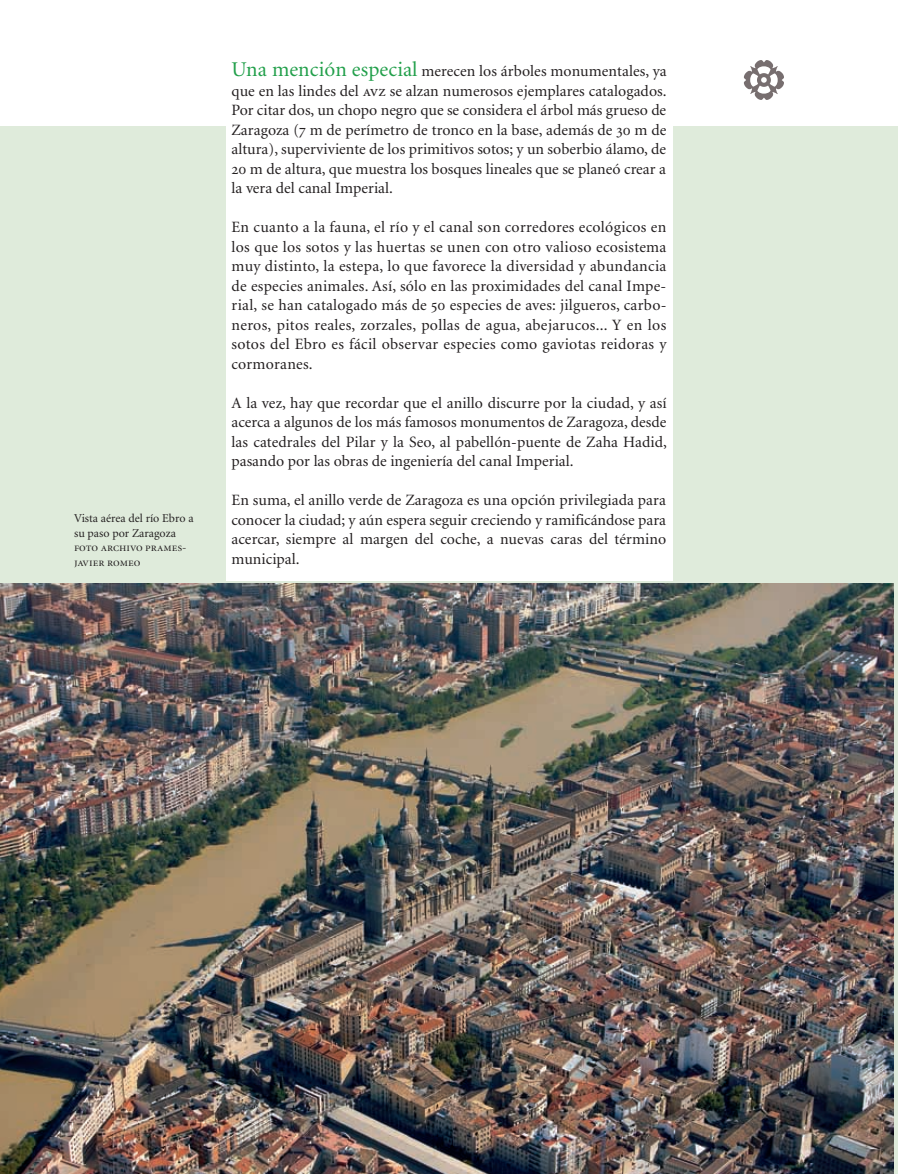
<style>
.page{position:relative;width:898px;height:1174px;background:#fff}
.page>*{position:absolute;margin:0;border:0;box-sizing:border-box;transform-origin:0 0}
.t1{font:15.75px/19.5px "Minion";color:#231f20;text-align:justify}
.t2{font:12px/14.4px "Minion";color:#231f20}
.t3{font:12px/14.4px "Minion Display Regular SC";color:#231f20}
.s1{font-size:21px;color:#219f4a}
.s2{font-family:"Minion Regular SC"}
</style>
<div class="page">
<div style="left:0;top:126px;width:897px;height:1048px;background:#dfebdb"></div>
<div style="left:225px;top:55px;width:447px;height:526px;background:#fff"></div>
<img style="left:0;top:583px;width:893px;height:591px">
<p class="t2" style="left:74px;top:512px;width:121px">Vista aérea del río Ebro a su paso por Zaragoza</p>
<p class="t3" style="left:74px;top:541px;width:114px">foto archivo prames&shy;javier romeo</p>
<p class="t1" style="left:231px;top:63px;width:436px"><span class="s1">Una mención especial</span> merecen los árboles monumentales, ya que en las lindes del <span class="s2">avz</span> se alzan numerosos ejemplares catalogados.<br>Por citar dos, un chopo negro que se considera el árbol más grueso de Zaragoza (<span class="s2">7</span> m de perímetro de tronco en la base, además de <span class="s2">30</span> m de altura), superviviente de los primitivos sotos; y un soberbio álamo, de <span class="s2">20</span> m de altura, que muestra los bosques lineales que se planeó crear a la vera del canal Imperial.</p>
<p class="t1" style="left:231px;top:219px;width:436px">En cuanto a la fauna, el río y el canal son corredores ecológicos en los que los sotos y las huertas se unen con otro valioso ecosistema muy distinto, la estepa, lo que favorece la diversidad y abundancia de especies animales. Así, sólo en las proximidades del canal Impe&shy;rial, se han catalogado más de <span class="s2">50</span> especies de aves: jilgueros, carbo&shy;neros, pitos reales, zorzales, pollas de agua, abejarucos... Y en los sotos del Ebro es fácil observar especies como gaviotas reidoras y cormoranes.</p>
<p class="t1" style="left:231px;top:394px;width:437px">A la vez, hay que recordar que el anillo discurre por la ciudad, y así acerca a algunos de los más famosos monumentos de Zaragoza, desde las catedrales del Pilar y la Seo, al pabellón-puente de Zaha Hadid, pasando por las obras de ingeniería del canal Imperial.</p>
<p class="t1" style="left:231px;top:492px;width:436px">En suma, el anillo verde de Zaragoza es una opción privilegiada para conocer la ciudad; y aún espera seguir creciendo y ramificándose para acercar, siempre al margen del coche, a nuevas caras del término municipal.</p>
</div>
